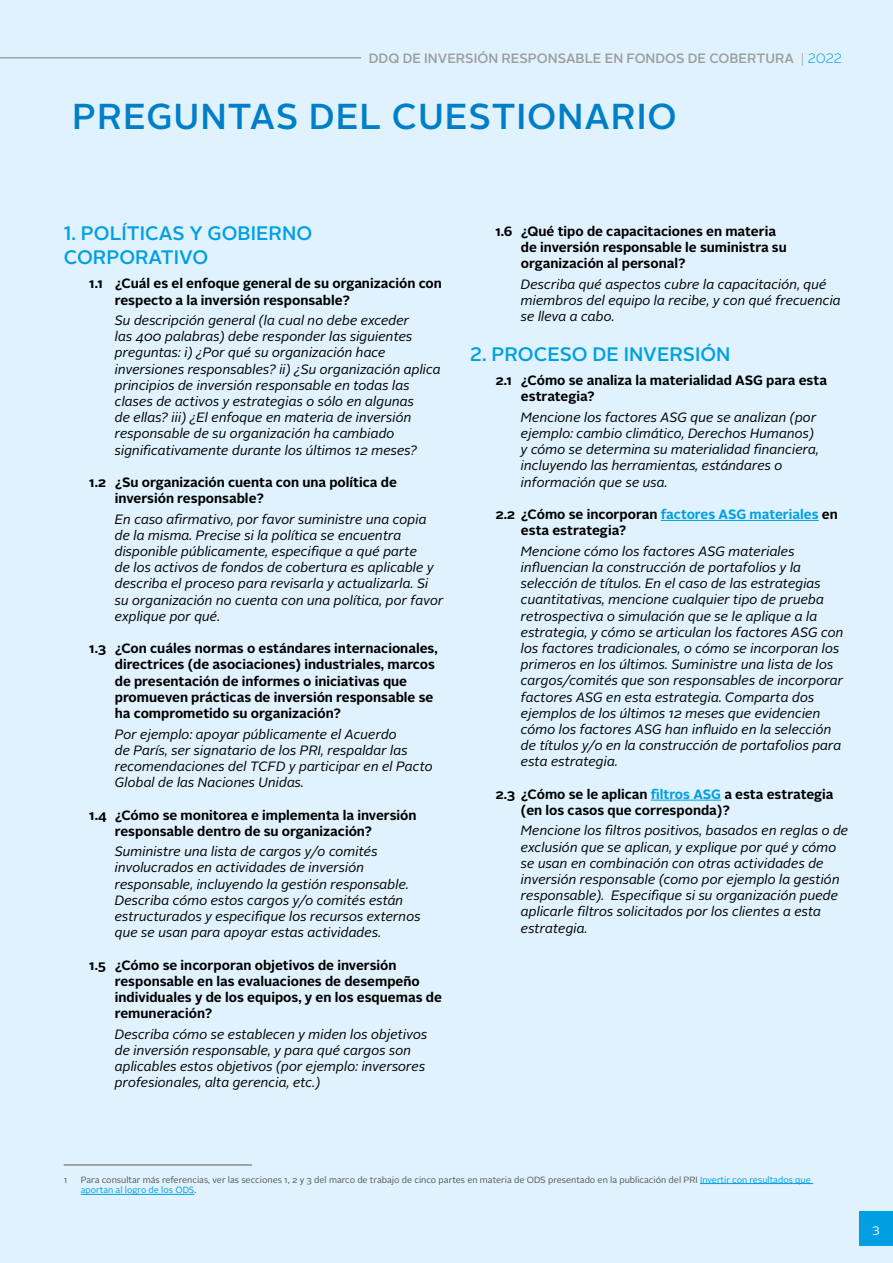
<style>
.page{position:relative;width:893px;height:1263px;background:#dff2fd}
.page>*{position:absolute;margin:0;border:0;box-sizing:border-box;transform-origin:0 0}
.t1{font:500 36px "Alright Sans";letter-spacing:.025em;color:#007ec7}
.t2{font:500 19.5px/23.4px "Alright Sans";color:#009fe3}
.t3{font:italic 13.5px/16.2px "Alright Sans";color:#000}
.t4{font:700 13.5px/16.2px "Alright Sans";color:#000}
.t5{font:500 13.5px "Alright Sans";color:#9d9d9c}
.t6{font:12px "Alright Sans";color:#fff}
.t7{font:9px/10.8px "Alright Sans";color:#575756}
.s1{font-weight:300}
.s2{font-weight:300;color:#009fe3}
.s3{color:#009fe3}
</style>
<div class="page">
<div style="left:859px;top:1212px;width:34px;height:34px;background:#009fe3"></div>
<hr style="left:0;top:57px;width:361px;height:1px;background:#9d9d9c">
<hr style="left:661px;top:520px;width:158px;height:1px;background:#009fe3">
<hr style="left:651px;top:800px;width:70px;height:1px;background:#009fe3">
<hr style="left:64px;top:1164px;width:188px;height:1px;background:#575756">
<hr style="left:700px;top:1183px;width:113px;height:1px;background:#009fe3">
<hr style="left:81px;top:1194px;width:113px;height:1px;background:#009fe3">
<p class="t5" style="left:369px;top:49px;width:475px">DDQ DE INVERSIÓN RESPONSABLE EN FONDOS DE COBERTURA <span class="s1">|</span> <span class="s2">2022</span></p>
<h1 class="t1" style="left:72px;top:92px;width:606px">PREGUNTAS DEL CUESTIONARIO</h1>
<h2 class="t2" style="left:64px;top:222px;width:250px">1. POLÍTICAS Y GOBIERNO<br>CORPORATIVO</h2>
<p class="t4" style="left:115px;top:276px;width:329px;text-indent:-26px">1.1 ¿Cuál es el enfoque general de su organización con respecto a la inversión responsable?</p>
<p class="t3" style="left:115px;top:312px;width:327px">Su descripción general (la cual no debe exceder<br>las 400 palabras) debe responder las siguientes preguntas: i) ¿Por qué su organización hace inversiones responsables? ii) ¿Su organización aplica principios de inversión responsable en todas las clases de activos y estrategias o sólo en algunas<br>de ellas? iii) ¿El enfoque en materia de inversión responsable de su organización ha cambiado significativamente durante los últimos 12 meses?</p>
<p class="t4" style="left:115px;top:474px;width:284px;text-indent:-26px">1.2 ¿Su organización cuenta con una política de inversión responsable?</p>
<p class="t3" style="left:115px;top:511px;width:330px">En caso afirmativo, por favor suministre una copia de la misma. Precise si la política se encuentra disponible públicamente, especifique a qué parte<br>de los activos de fondos de cobertura es aplicable y describa el proceso para revisarla y actualizarla. Si su organización no cuenta con una política, por favor explique por qué.</p>
<p class="t4" style="left:115px;top:640px;width:324px;text-indent:-26px">1.3 ¿Con cuáles normas o estándares internacionales, directrices (de asociaciones) industriales, marcos de presentación de informes o iniciativas que promueven prácticas de inversión responsable se ha comprometido su organización?</p>
<p class="t3" style="left:115px;top:726px;width:319px">Por ejemplo: apoyar públicamente el Acuerdo<br>de París, ser signatario de los PRI, respaldar las recomendaciones del TCFD y participar en el Pacto Global de las Naciones Unidas.</p>
<p class="t4" style="left:115px;top:807px;width:303px;text-indent:-26px">1.4 ¿Cómo se monitorea e implementa la inversión responsable dentro de su organización?</p>
<p class="t3" style="left:115px;top:844px;width:307px">Suministre una lista de cargos y/o comités involucrados en actividades de inversión responsable, incluyendo la gestión responsable.<br>Describa cómo estos cargos y/o comités están estructurados y especifique los recursos externos que se usan para apoyar estas actividades.</p>
<p class="t4" style="left:115px;top:957px;width:329px;text-indent:-26px">1.5 ¿Cómo se incorporan objetivos de inversión responsable en las evaluaciones de desempeño individuales y de los equipos, y en los esquemas de remuneración?</p>
<p class="t3" style="left:115px;top:1026px;width:314px">Describa cómo se establecen y miden los objetivos de inversión responsable, y para qué cargos son aplicables estos objetivos (por ejemplo: inversores profesionales, alta gerencia, etc.)</p>
<p class="t4" style="left:521px;top:223px;width:267px;text-indent:-26px">1.6 ¿Qué tipo de capacitaciones en materia de inversión responsable le suministra su organización al personal?</p>
<p class="t3" style="left:521px;top:276px;width:321px">Describa qué aspectos cubre la capacitación, qué miembros del equipo la recibe, y con qué frecuencia se lleva a cabo.</p>
<h2 class="t2" style="left:470px;top:342px;width:262px">2. PROCESO DE INVERSIÓN</h2>
<p class="t4" style="left:521px;top:372px;width:308px;text-indent:-26px">2.1 ¿Cómo se analiza la materialidad ASG para esta estrategia?</p>
<p class="t3" style="left:521px;top:409px;width:300px">Mencione los factores ASG que se analizan (por ejemplo: cambio climático, Derechos Humanos) y cómo se determina su materialidad financiera, incluyendo las herramientas, estándares o información que se usa.</p>
<p class="t4" style="left:521px;top:506px;width:318px;text-indent:-26px">2.2 ¿Cómo se incorporan <span class="s3">factores ASG materiales</span> en esta estrategia?</p>
<p class="t3" style="left:521px;top:543px;width:324px">Mencione cómo los factores ASG materiales influencian la construcción de portafolios y la selección de títulos. En el caso de las estrategias cuantitativas, mencione cualquier tipo de prueba retrospectiva o simulación que se le aplique a la estrategia, y cómo se articulan los factores ASG con los factores tradicionales, o cómo se incorporan los primeros en los últimos. Suministre una lista de los cargos/comités que son responsables de incorporar factores ASG en esta estrategia. Comparta dos ejemplos de los últimos 12 meses que evidencien cómo los factores ASG han influido en la selección de títulos y/o en la construcción de portafolios para esta estrategia.</p>
<p class="t4" style="left:521px;top:786px;width:314px;text-indent:-26px">2.3 ¿Cómo se le aplican <span class="s3">filtros ASG</span> a esta estrategia (en los casos que corresponda)?</p>
<p class="t3" style="left:521px;top:823px;width:329px">Mencione los filtros positivos, basados en reglas o de exclusión que se aplican, y explique por qué y cómo se usan en combinación con otras actividades de inversión responsable (como por ejemplo la gestión responsable). Especifique si su organización puede aplicarle filtros solicitados por los clientes a esta estrategia.</p>
<p class="t7" style="left:64px;top:1174px;width:5px">1</p>
<p class="t7" style="left:81px;top:1174px;width:732px">Para consultar más referencias, ver las secciones 1, 2 y 3 del marco de trabajo de cinco partes en materia de ODS presentado en la publicación del PRI <span class="s3">Invertir con resultados que aportan al logro de los ODS</span>.</p>
<p class="t6" style="left:872px;top:1221px;width:9px">3</p>
</div>
